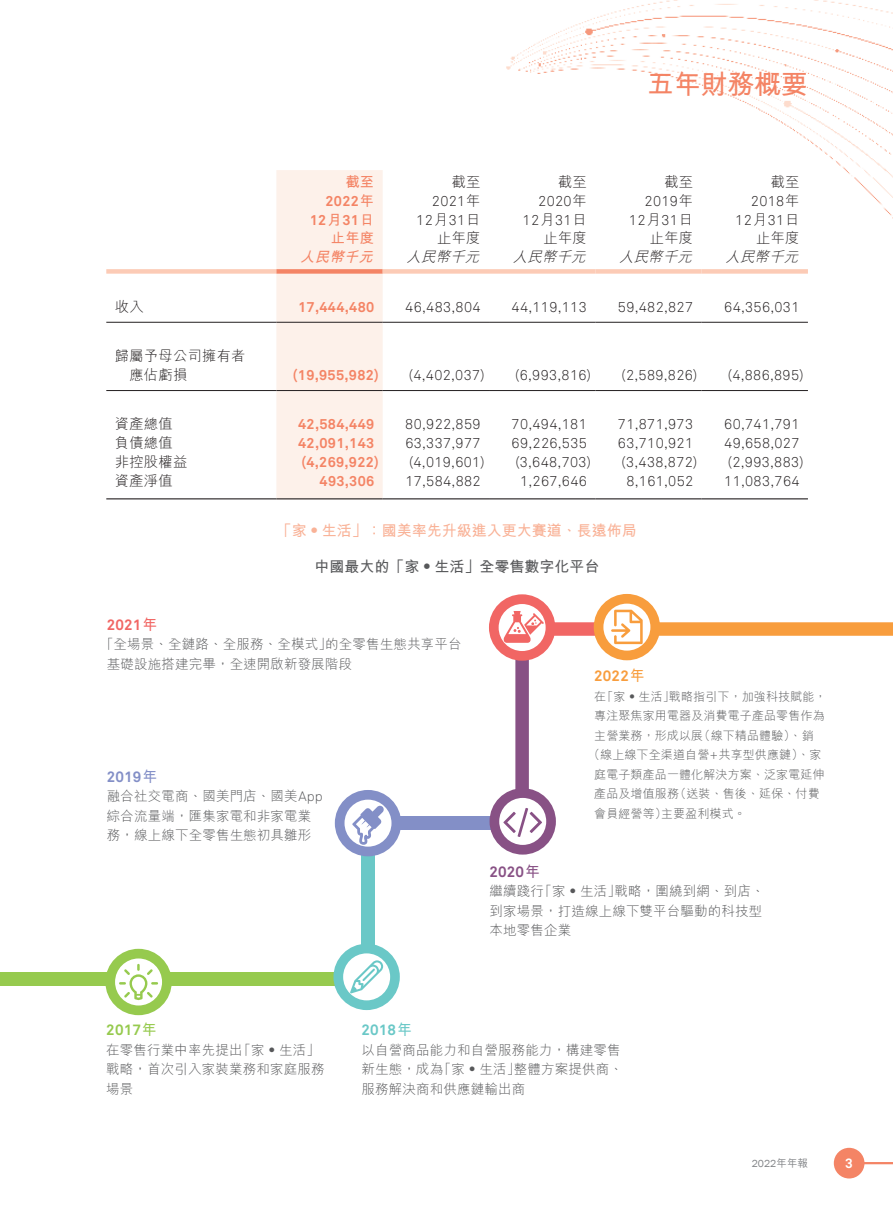
<style>
.page{position:relative;width:893px;height:1212px;background:#fff}
.page>*{position:absolute;margin:0;border:0;box-sizing:border-box;transform-origin:0 0}
.t1{font:700 27px "M Hei HK";letter-spacing:-.01em;color:#f48465}
.t2{font:700 15px "M Hei HK";color:#f9b297}
.t3{font:700 15px "M Hei HK";color:#57585a}
.t4{font:700 15px "Akkurat Pro";color:#f89d3d}
.t5{font:700 15px "Akkurat Pro";color:#885185}
.t6{font:700 15px "Akkurat Pro";color:#6ac8c7}
.t7{font:700 15px "Akkurat Pro";color:#838fc7}
.t8{font:700 15px "Akkurat Pro";color:#f16664}
.t9{font:700 15px "Akkurat Pro";color:#96ca4e}
.t10{font:14.25px/18.8px "Akkurat Light Pro";letter-spacing:.02em;color:#231f20;text-align:right}
.t11{font:700 14.25px/18.8px "Akkurat Pro";letter-spacing:.02em;color:#f48465;text-align:right}
.t12{font:300 14.25px/18.8px "M Hei HK";letter-spacing:.02em;color:#231f20}
.t13{font:italic 300 14.25px "M Hei HK";color:#231f20}
.t14{font:700 14.25px "M Hei HK";color:#f48465}
.t15{font:italic 700 14.25px "M Hei HK";color:#f48465}
.t16{font:300 13.5px/19.5px "M Hei HK";letter-spacing:.01em;color:#57585a}
.t17{font:700 13.5px "Akkurat Pro";color:#fff}
.t18{font:300 12px "M Hei HK";letter-spacing:.01em;color:#57585a}
.t19{font:10.5px "Franklin Gothic";color:#808285}
.s1{font-family:"M Hei HK"}
.s2{font-family:"M Hei HK";font-weight:300}
.s3{font-family:"Akkurat Light Pro";font-weight:400}
.s4{font-family:"M Hei HK";font-weight:500}
</style>
<div class="page">
<div style="left:834px;top:1148px;width:30px;height:30px;background:#f48465;border-radius:50%"></div>
<hr style="left:849px;top:1162px;width:44px;height:2px;background:#f48465">
<img style="left:506px;top:0;width:387px;height:219px">
<div style="left:276px;top:170px;width:107px;height:328px;background:#fdf1ea"></div>
<div style="left:106px;top:269px;width:170px;height:5px;background:#fccbb6"></div>
<div style="left:276px;top:269px;width:107px;height:5px;background:#f48465"></div>
<div style="left:383px;top:269px;width:106px;height:5px;background:#fccbb6"></div>
<div style="left:489px;top:269px;width:106px;height:5px;background:#fccbb6"></div>
<div style="left:595px;top:269px;width:107px;height:5px;background:#fccbb6"></div>
<div style="left:702px;top:269px;width:106px;height:5px;background:#fccbb6"></div>
<hr style="left:106px;top:322px;width:170px;height:1px;background:#231f20">
<hr style="left:276px;top:322px;width:107px;height:1px;background:#231f20">
<hr style="left:383px;top:322px;width:106px;height:1px;background:#231f20">
<hr style="left:489px;top:322px;width:106px;height:1px;background:#231f20">
<hr style="left:595px;top:322px;width:107px;height:1px;background:#231f20">
<hr style="left:702px;top:322px;width:106px;height:1px;background:#231f20">
<hr style="left:106px;top:390px;width:170px;height:1px;background:#231f20">
<hr style="left:276px;top:390px;width:107px;height:1px;background:#231f20">
<hr style="left:383px;top:390px;width:106px;height:1px;background:#231f20">
<hr style="left:489px;top:390px;width:106px;height:1px;background:#231f20">
<hr style="left:595px;top:390px;width:107px;height:1px;background:#231f20">
<hr style="left:702px;top:390px;width:106px;height:1px;background:#231f20">
<hr style="left:106px;top:498px;width:170px;height:1px;background:#231f20">
<hr style="left:276px;top:498px;width:107px;height:1px;background:#231f20">
<hr style="left:383px;top:498px;width:106px;height:1px;background:#231f20">
<hr style="left:489px;top:498px;width:106px;height:1px;background:#231f20">
<hr style="left:595px;top:498px;width:107px;height:1px;background:#231f20">
<hr style="left:702px;top:498px;width:106px;height:1px;background:#231f20">
<div style="left:134px;top:972px;width:234px;height:13px;background:#96ca4e"></div>
<div style="left:0;top:972px;width:234px;height:13px;background:#96ca4e"></div>
<div style="left:105px;top:949px;width:67px;height:66px;background:#96ca4e;border-radius:50%"></div>
<div style="left:115px;top:958px;width:47px;height:47px;background:#fff;border-radius:50%"></div>
<div style="left:361px;top:823px;width:14px;height:156px;background:#6ac8c7"></div>
<div style="left:333px;top:944px;width:67px;height:66px;background:#6ac8c7;border-radius:50%"></div>
<div style="left:343px;top:953px;width:47px;height:47px;background:#fff;border-radius:50%"></div>
<div style="left:368px;top:816px;width:156px;height:14px;background:#838fc7"></div>
<div style="left:335px;top:790px;width:66px;height:66px;background:#838fc7;border-radius:50%"></div>
<div style="left:344px;top:800px;width:47px;height:47px;background:#fff;border-radius:50%"></div>
<div style="left:490px;top:788px;width:66px;height:66px;background:#885185;border-radius:50%"></div>
<div style="left:499px;top:798px;width:47px;height:47px;background:#fff;border-radius:50%"></div>
<div style="left:489px;top:594px;width:66px;height:67px;background:#f16664;border-radius:50%"></div>
<div style="left:499px;top:604px;width:47px;height:47px;background:#fff;border-radius:50%"></div>
<div style="left:594px;top:594px;width:66px;height:66px;background:#f89d3d;border-radius:50%"></div>
<svg style="left:603px;top:604px;width:47px;height:47px"></svg>
<svg style="left:119px;top:964px;width:39px;height:36px"></svg>
<svg style="left:350px;top:960px;width:33px;height:33px"></svg>
<svg style="left:352px;top:806px;width:32px;height:39px"></svg>
<svg style="left:503px;top:610px;width:390px;height:227px"></svg>
<p class="t14" style="left:345px;top:171px;width:30px">截至</p>
<p class="t11" style="left:310px;top:192px;width:66px">2022<span class="s1">年<br></span>12<span class="s1">月</span>31<span class="s1">日</span></p>
<p class="t14" style="left:331px;top:228px;width:45px">止年度</p>
<p class="t12" style="left:452px;top:172px;width:30px">截至</p>
<p class="t10" style="left:416px;top:192px;width:66px">2021<span class="s2">年<br></span>12<span class="s2">月</span>31<span class="s2">日</span></p>
<p class="t12" style="left:437px;top:228px;width:45px">止年度</p>
<p class="t12" style="left:558px;top:172px;width:30px">截至</p>
<p class="t10" style="left:523px;top:192px;width:66px">2020<span class="s2">年<br></span>12<span class="s2">月</span>31<span class="s2">日</span></p>
<p class="t12" style="left:543px;top:228px;width:45px">止年度</p>
<h1 class="t1" style="left:647px;top:65px;width:162px">五年財務概要</h1>
<p class="t12" style="left:664px;top:172px;width:30px">截至</p>
<p class="t10" style="left:629px;top:192px;width:66px">2019<span class="s2">年<br></span>12<span class="s2">月</span>31<span class="s2">日</span></p>
<p class="t12" style="left:650px;top:229px;width:45px">止年度</p>
<p class="t12" style="left:771px;top:172px;width:30px">截至</p>
<p class="t10" style="left:735px;top:192px;width:66px">2018<span class="s2">年<br></span>12<span class="s2">月</span>31<span class="s2">日</span></p>
<p class="t12" style="left:756px;top:229px;width:45px">止年度</p>
<p class="t15" style="left:300px;top:246px;width:79px">人民幣千元</p>
<p class="t13" style="left:407px;top:250px;width:78px">人民幣千元</p>
<p class="t13" style="left:513px;top:250px;width:78px">人民幣千元</p>
<p class="t13" style="left:619px;top:250px;width:78px">人民幣千元</p>
<p class="t13" style="left:725px;top:250px;width:78px">人民幣千元</p>
<p class="t12" style="left:115px;top:297px;width:30px">收入</p>
<p class="t11" style="left:298px;top:297px;width:77px">17,444,480</p>
<p class="t10" style="left:405px;top:297px;width:77px">46,483,804</p>
<p class="t10" style="left:512px;top:297px;width:77px">44,119,113</p>
<p class="t10" style="left:618px;top:297px;width:77px">59,482,827</p>
<p class="t10" style="left:724px;top:297px;width:77px">64,356,031</p>
<p class="t12" style="left:129px;top:346px;width:118px;text-indent:-15px">歸屬予母公司擁有者應佔虧損</p>
<p class="t11" style="left:293px;top:366px;width:87px">(19,955,982)</p>
<p class="t10" style="left:409px;top:366px;width:77px">(4,402,037)</p>
<p class="t10" style="left:515px;top:366px;width:77px">(6,993,816)</p>
<p class="t10" style="left:622px;top:366px;width:77px">(2,589,826)</p>
<p class="t10" style="left:728px;top:366px;width:77px">(4,886,895)</p>
<p class="t12" style="left:115px;top:415px;width:59px">資產總值</p>
<p class="t11" style="left:298px;top:415px;width:77px">42,584,449</p>
<p class="t10" style="left:405px;top:415px;width:77px">80,922,859</p>
<p class="t10" style="left:512px;top:415px;width:77px">70,494,181</p>
<p class="t10" style="left:618px;top:415px;width:77px">71,871,973</p>
<p class="t10" style="left:724px;top:415px;width:77px">60,741,791</p>
<p class="t12" style="left:115px;top:433px;width:59px">負債總值</p>
<p class="t11" style="left:298px;top:434px;width:77px">42,091,143</p>
<p class="t10" style="left:405px;top:434px;width:77px">63,337,977</p>
<p class="t10" style="left:512px;top:434px;width:77px">69,226,535</p>
<p class="t10" style="left:618px;top:434px;width:77px">63,710,921</p>
<p class="t10" style="left:724px;top:434px;width:77px">49,658,027</p>
<p class="t12" style="left:115px;top:452px;width:74px">非控股權益</p>
<p class="t11" style="left:301px;top:453px;width:79px">(4,269,922)</p>
<p class="t10" style="left:409px;top:453px;width:77px">(4,019,601)</p>
<p class="t10" style="left:515px;top:453px;width:77px">(3,648,703)</p>
<p class="t10" style="left:622px;top:453px;width:77px">(3,438,872)</p>
<p class="t10" style="left:728px;top:453px;width:77px">(2,993,883)</p>
<p class="t12" style="left:115px;top:471px;width:59px">資產淨值</p>
<p class="t11" style="left:320px;top:471px;width:56px">493,306</p>
<p class="t10" style="left:405px;top:472px;width:77px">17,584,882</p>
<p class="t10" style="left:520px;top:472px;width:68px">1,267,646</p>
<p class="t10" style="left:626px;top:472px;width:68px">8,161,052</p>
<p class="t10" style="left:724px;top:472px;width:77px">11,083,764</p>
<p class="t2" style="left:277px;top:520px;width:361px">「家‧生活」：國美率先升級進入更大賽道、長遠佈局</p>
<p class="t3" style="left:314px;top:556px;width:286px">中國最大的「家‧生活」全零售數字化平台</p>
<p class="t8" style="left:107px;top:615px;width:52px">2021<span class="s1">年</span></p>
<p class="t16" style="left:107px;top:634px;width:356px;text-indent:-7px">「全場景、全鏈路、全服務、全模式」的全零售生態共享平台基礎設施搭建完畢，全速開啟新發展階段</p>
<p class="t7" style="left:107px;top:767px;width:52px">2019<span class="s1">年</span></p>
<p class="t16" style="left:107px;top:786px;width:217px">融合社交電商、國美門店、國美<span class="s3">App</span>綜合流量端，匯集家電和非家電業務，線上線下全零售生態初具雛形</p>
<p class="t4" style="left:594px;top:666px;width:52px">2022<span class="s1">年</span></p>
<p class="t18" style="left:594px;top:690px;width:234px">在「家‧生活」戰略指引下，加強科技賦能，</p>
<p class="t18" style="left:594px;top:709px;width:232px">專注聚焦家用電器及消費電子產品零售作為</p>
<p class="t18" style="left:594px;top:729px;width:221px">主營業務，形成以展（線下精品體驗）、銷</p>
<p class="t18" style="left:588px;top:748px;width:235px">（線上線下全渠道自營<span class="s3">+</span>共享型供應鏈）、家</p>
<p class="t18" style="left:594px;top:768px;width:232px">庭電子類產品一體化解決方案、泛家電延伸</p>
<p class="t18" style="left:594px;top:787px;width:227px">產品及增值服務（送裝、售後、延保、付費</p>
<p class="t18" style="left:594px;top:807px;width:153px">會員經營等）主要盈利模式。</p>
<p class="t5" style="left:489px;top:862px;width:52px">2020<span class="s1">年</span></p>
<p class="t16" style="left:489px;top:881px;width:277px">繼續踐行「家‧生活」戰略，圍繞到網、到店、到家場景，打造線上線下雙平台驅動的科技型本地零售企業</p>
<p class="t9" style="left:106px;top:1020px;width:52px">2017<span class="s1">年</span></p>
<p class="t16" style="left:106px;top:1040px;width:220px">在零售行業中率先提出「家‧生活」戰略，首次引入家裝業務和家庭服務場景</p>
<p class="t6" style="left:361px;top:1020px;width:52px">2018<span class="s1">年</span></p>
<p class="t16" style="left:361px;top:1040px;width:263px">以自營商品能力和自營服務能力，構建零售新生態，成為「家‧生活」整體方案提供商、服務解決商和供應鏈輸出商</p>
<p class="t19" style="left:752px;top:1157px;width:58px">2022<span class="s4">年年報</span></p>
<p class="t17" style="left:845px;top:1155px;width:9px">3</p>
</div>
